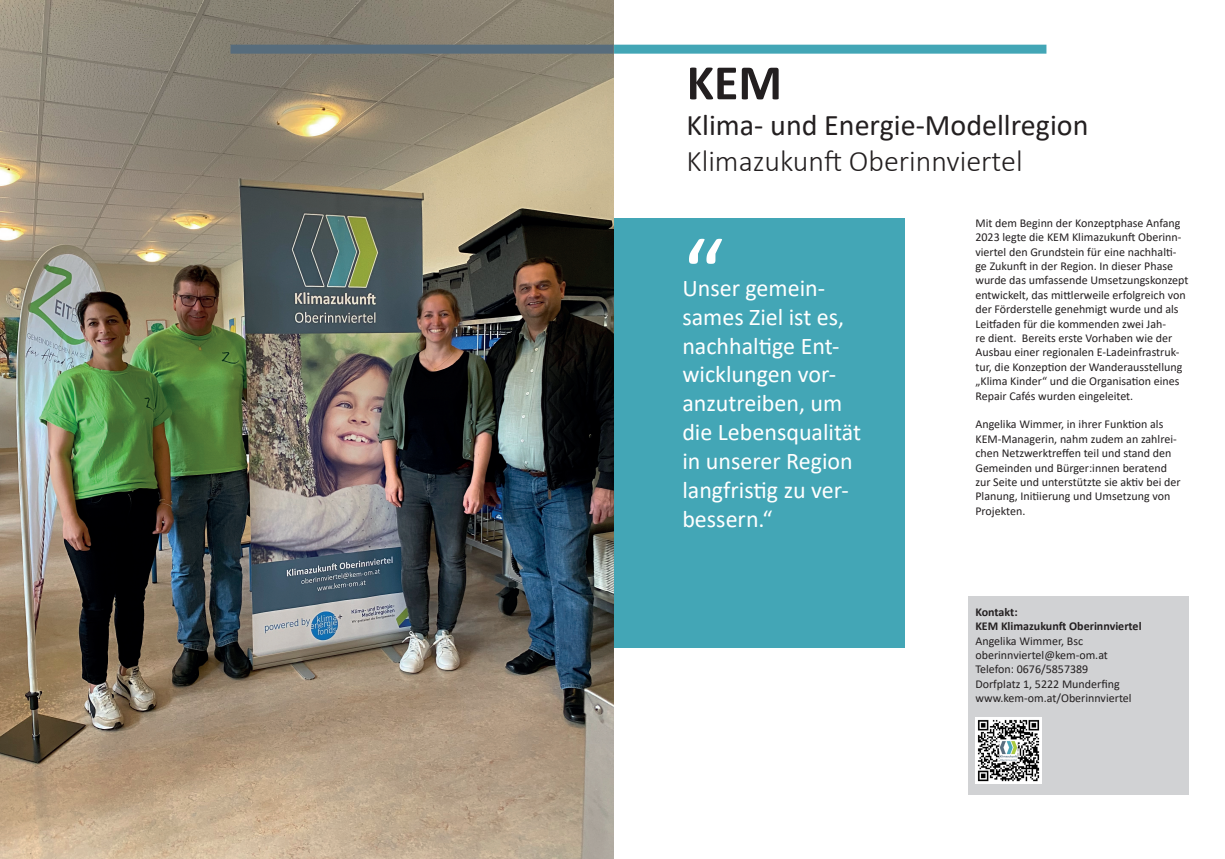
<style>
.page{position:relative;width:1225px;height:859px;background:#fff}
.page>*{position:absolute;margin:0;border:0;box-sizing:border-box;transform-origin:0 0}
.t1{font:100px "Calibri";color:#fff}
.t2{font:700 50px "Calibri";color:#231f20}
.t3{font:30px "Calibri";color:#231f20}
.t4{font:300 30px "Calibri";color:#231f20}
.t5{font:24px/28.8px "Calibri";color:#fff}
.t6{font:12px/14.4px "Calibri";color:#231f20}
.t7{font:700 12px "Calibri";color:#231f20}
</style>
<div class="page">
<img style="left:0;top:0;width:614px;height:859px">
<div style="left:230px;top:45px;width:383px;height:9px;background:#576c7c"></div>
<div style="left:967px;top:596px;width:221px;height:199px;background:#d1d2d4"></div>
<div style="left:613px;top:218px;width:291px;height:430px;background:#43a6b6"></div>
<div style="left:614px;top:45px;width:432px;height:9px;background:#43a6b6"></div>
<img style="left:975px;top:717px;width:66px;height:66px">
<p class="t2" style="left:686px;top:47px;width:97px">KEM</p>
<p class="t3" style="left:686px;top:105px;width:403px">Klima- und Energie-Modellregion</p>
<p class="t4" style="left:686px;top:143px;width:337px">Klimazukunft Oberinnviertel</p>
<p class="t1" style="left:682px;top:205px;width:43px">“</p>
<p class="t5" style="left:682px;top:273px;width:180px">Unser gemein&shy;sames Ziel ist es, nachhaltige Ent&shy;wicklungen vor&shy;anzutreiben, um die Lebensqualität in unserer Region langfristig zu ver&shy;bessern.“</p>
<p class="t6" style="left:975px;top:215px;width:214px">Mit dem Beginn der Konzeptphase Anfang 2023 legte die KEM Klimazukunft Oberinn&shy;viertel den Grundstein für eine nachhalti&shy;ge Zukunft in der Region. In dieser Phase wurde das umfassende Umsetzungskonzept entwickelt, das mittlerweile erfolgreich von der Förderstelle genehmigt wurde und als Leitfaden für die kommenden zwei Jah-<br>re dient. Bereits erste Vorhaben wie der Ausbau einer regionalen E-Ladeinfrastruk&shy;tur, die Konzeption der Wanderausstellung „Klima Kinder“ und die Organisation eines Repair Cafés wurden eingeleitet.</p>
<p class="t6" style="left:975px;top:417px;width:207px">Angelika Wimmer, in ihrer Funktion als KEM-Managerin, nahm zudem an zahlrei&shy;chen Netzwerktreffen teil und stand den Gemeinden und Bürger:innen beratend zur Seite und unterstützte sie aktiv bei der Planung, Initiierung und Umsetzung von Projekten.</p>
<p class="t7" style="left:975px;top:603px;width:44px">Kontakt:</p>
<p class="t7" style="left:975px;top:618px;width:168px">KEM Klimazukunft Oberinnviertel</p>
<p class="t6" style="left:975px;top:633px;width:109px">Angelika Wimmer, Bsc</p>
<p class="t6" style="left:975px;top:647px;width:134px">oberinnviertel@kem-om.at</p>
<p class="t6" style="left:975px;top:662px;width:114px">Telefon: 0676/5857389</p>
<p class="t6" style="left:975px;top:676px;width:146px">Dorfplatz 1, 5222 Munderfing</p>
<p class="t6" style="left:975px;top:691px;width:158px">www.kem-om.at/Oberinnviertel</p>
</div>
